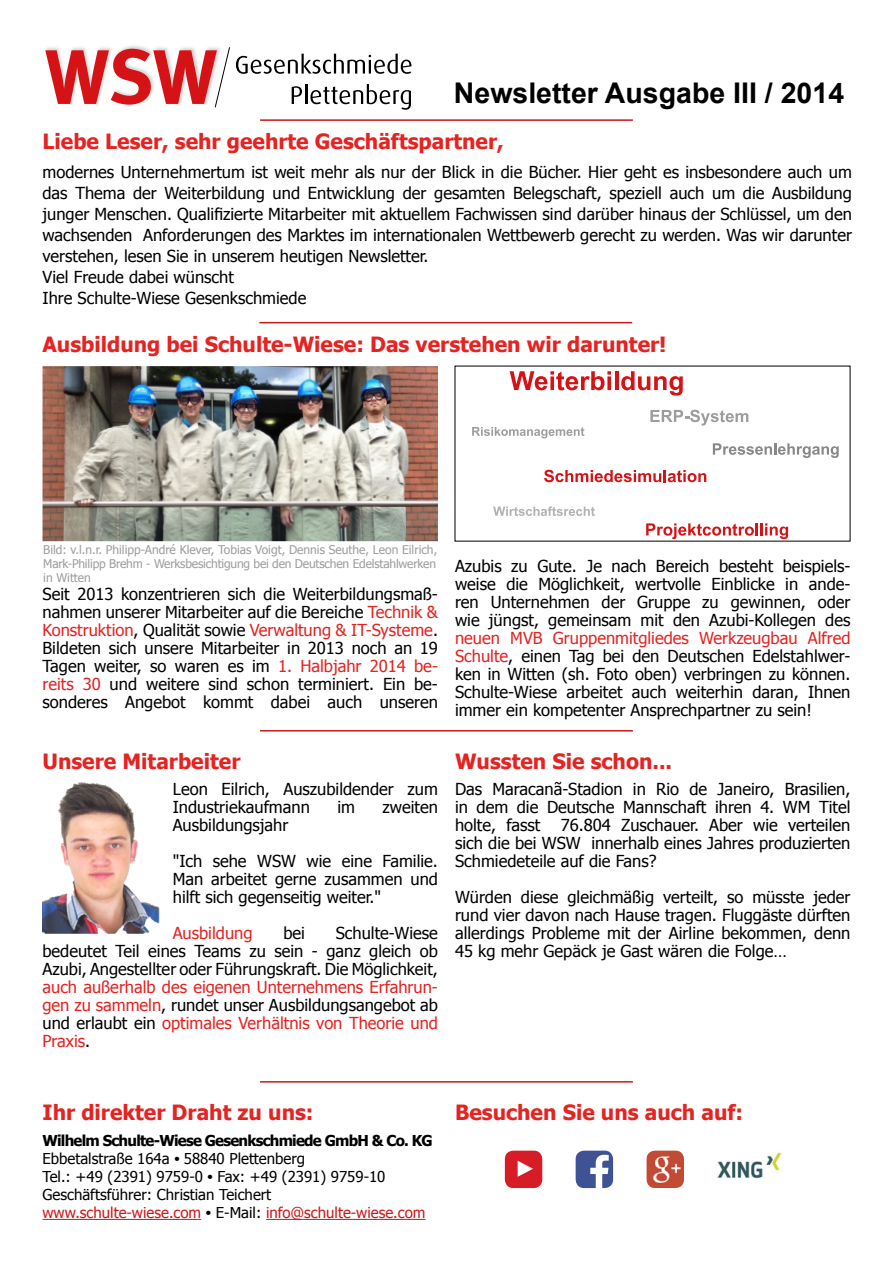
<style>
.page{position:relative;width:893px;height:1263px;background:#fff}
.page>*{position:absolute;margin:0;border:0;box-sizing:border-box;transform-origin:0 0}
.t1{font:700 28.5px "Arial";color:#000}
.t2{font:700 21px "Tahoma";color:#e52321}
.t3{font:16.5px/18px "Tahoma";color:#000;text-align:justify}
.t4{font:16.5px/18px "Tahoma";color:#e52321;text-align:justify}
.t5{font:15px/18px "Tahoma";color:#000}
.t6{font:12px/14.4px "Tahoma";letter-spacing:-.015em;color:#9d9d9c;text-align:justify}
.s1{color:#e52321}
.s2{color:#000}
.s3{font-weight:700}
.s4{font-family:"Arial";font-weight:700}
.s5{color:#cd171a}
</style>
<div class="page">
<hr style="left:259px;top:322px;width:373px;height:1px;background:#cd171a">
<hr style="left:260px;top:730px;width:373px;height:1px;background:#cd171a">
<hr style="left:260px;top:1081px;width:373px;height:1px;background:#cd171a">
<hr style="left:43px;top:1219px;width:158px;height:1px;background:#cd171a">
<hr style="left:266px;top:1219px;width:160px;height:1px;background:#cd171a">
<svg style="left:505px;top:1150px;width:37px;height:38px"></svg>
<svg style="left:576px;top:1150px;width:37px;height:38px"></svg>
<img style="left:647px;top:1150px;width:37px;height:38px">
<img style="left:717px;top:1152px;width:65px;height:27px">
<hr style="left:260px;top:119px;width:373px;height:2px;background:#cd171a">
<svg style="left:236px;top:54px;width:176px;height:20px"></svg>
<svg style="left:292px;top:86px;width:10px;height:18px"></svg>
<hr style="left:305px;top:84px;width:2px;height:20px;background:#000">
<svg style="left:310px;top:84px;width:101px;height:26px"></svg>
<svg style="left:45px;top:47px;width:185px;height:60px"></svg>
<svg style="left:510px;top:371px;width:101px;height:19px"></svg>
<hr style="left:615px;top:371px;width:3px;height:19px;background:#d51317">
<svg style="left:621px;top:371px;width:62px;height:25px"></svg>
<svg style="left:544px;top:470px;width:162px;height:12px"></svg>
<svg style="left:646px;top:523px;width:142px;height:16px"></svg>
<svg style="left:650px;top:410px;width:98px;height:15px"></svg>
<svg style="left:472px;top:427px;width:112px;height:11px"></svg>
<svg style="left:493px;top:506px;width:102px;height:10px"></svg>
<svg style="left:713px;top:443px;width:126px;height:15px"></svg>
<img style="left:43px;top:366px;width:395px;height:175px">
<img style="left:43px;top:782px;width:117px;height:151px">
<h1 class="t1" style="left:454px;top:74px;width:392px">Newsletter Ausgabe III / 2014</h1>
<p class="t2" style="left:43px;top:127px;width:463px">Liebe Leser, sehr geehrte Geschäftspartner,</p>
<p class="t3" style="left:43px;top:161px;width:811px;line-height:21px;text-align:left">modernes Unternehmertum ist weit mehr als nur der Blick in die Bücher. Hier geht es insbesondere auch um das Thema der Weiterbildung und Entwicklung der gesamten Belegschaft, speziell auch um die Ausbildung junger Menschen. Qualifizierte Mitarbeiter mit aktuellem Fachwissen sind darüber hinaus der Schlüssel, um den wachsenden Anforderungen des Marktes im internationalen Wettbewerb gerecht zu werden. Was wir darunter verstehen, lesen Sie in unserem heutigen Newsletter.<br>Viel Freude dabei wünscht<br>Ihre Schulte-Wiese Gesenkschmiede</p>
<p class="t2" style="left:43px;top:330px;width:625px">Ausbildung bei Schulte-Wiese: Das verstehen wir darunter!</p>
<p class="t6" style="left:43px;top:541px;width:395px">Bild: v.l.n.r. Philipp-André Klever, Tobias Voigt, Dennis Seuthe, Leon Eilrich, Mark-Philipp Brehm - Werksbesichtigung bei den Deutschen Edelstahlwerken in Witten</p>
<p class="t3" style="left:43px;top:585px;width:397px">Seit 2013 konzentrieren sich die Weiterbildungsmaß&shy;nahmen unserer Mitarbeiter auf die Bereiche <span class="s1">Technik &amp; Konstruktion</span>, Qualität sowie <span class="s1">Verwaltung &amp; IT-Systeme</span>.<br>Bildeten sich unsere Mitarbeiter in 2013 noch an 19<br>Tagen weiter, so waren es im <span class="s1">1. Halbjahr 2014 be&shy;reits 30</span> und weitere sind schon terminiert. Ein be&shy;sonderes Angebot kommt dabei auch unseren</p>
<p class="t3" style="left:455px;top:556px;width:397px">Azubis zu Gute. Je nach Bereich besteht beispiels&shy;weise die Möglichkeit, wertvolle Einblicke in ande&shy;ren Unternehmen der Gruppe zu gewinnen, oder wie jüngst, gemeinsam mit den Azubi-Kollegen des</p>
<p class="t3" style="left:455px;top:628px;width:397px"><span class="s1">neuen MVB Gruppenmitgliedes Werkzeugbau Alfred Schulte</span>, einen Tag bei den Deutschen Edelstahlwer&shy;ken in Witten (sh. Foto oben) verbringen zu können.<br>Schulte-Wiese arbeitet auch weiterhin daran, Ihnen immer ein kompetenter Ansprechpartner zu sein!</p>
<p class="t2" style="left:43px;top:746px;width:199px">Unsere Mitarbeiter</p>
<p class="t2" style="left:455px;top:746px;width:219px">Wussten Sie schon...</p>
<p class="t3" style="left:173px;top:779px;width:267px">Leon Eilrich, Auszubildender zum<br>Industriekaufmann</p>
<p class="t3" style="left:455px;top:779px;width:397px">Das Maracanã-Stadion in Rio de Janeiro, Brasilien, in dem die Deutsche Mannschaft ihren 4. WM Titel holte, fasst 76.804 Zuschauer. Aber wie verteilen sich die bei WSW innerhalb eines Jahres produzierten Schmiedeteile auf die Fans?</p>
<p class="t3" style="left:455px;top:887px;width:397px">Würden diese gleichmäßig verteilt, so müsste jeder rund vier davon nach Hause tragen. Fluggäste dürften allerdings Probleme mit der Airline bekommen, denn 45 kg mehr Gepäck je Gast wären die Folge…</p>
<p class="t3" style="left:337px;top:797px;width:19px">im</p>
<p class="t3" style="left:382px;top:797px;width:57px">zweiten</p>
<p class="t3" style="left:173px;top:806px;width:267px;line-height:36px">Ausbildungsjahr<br>"Ich sehe WSW wie eine Familie.</p>
<p class="t3" style="left:173px;top:869px;width:267px">Man arbeitet gerne zusammen und hilft sich gegenseitig weiter."</p>
<p class="t4" style="left:173px;top:923px;width:81px">Ausbildung</p>
<p class="t3" style="left:283px;top:923px;width:23px">bei</p>
<p class="t3" style="left:43px;top:923px;width:397px;text-indent:293px">Schulte-Wiese bedeutet Teil eines Teams zu sein - ganz gleich ob Azubi, Angestellter oder Führungskraft. Die Möglichkeit,</p>
<p class="t4" style="left:43px;top:977px;width:397px">auch außerhalb des eigenen Unternehmens Erfahrun&shy;gen zu sammeln<span class="s2">, rundet unser Ausbildungsangebot ab und erlaubt ein</span> optimales Verhältnis von Theorie und Praxis<span class="s2">.</span></p>
<p class="t2" style="left:43px;top:1097px;width:273px">Ihr direkter Draht zu uns:</p>
<p class="t2" style="left:455px;top:1097px;width:290px">Besuchen Sie uns auch auf:</p>
<p class="t5" style="left:43px;top:1131px;width:392px"><span class="s3">Wilhelm Schulte-Wiese Gesenkschmiede GmbH &amp; Co. KG </span>Ebbetalstraße 164a <span class="s4">•</span> 58840 Plettenberg<br>Tel.: +49 (2391) 9759-0 <span class="s4">•</span> Fax: +49 (2391) 9759-10<br>Geschäftsführer: Christian Teichert <span class="s5">www.schulte-wiese.com</span> <span class="s4">•</span> E-Mail: <span class="s5">info@schulte-wiese.com</span></p>
</div>
